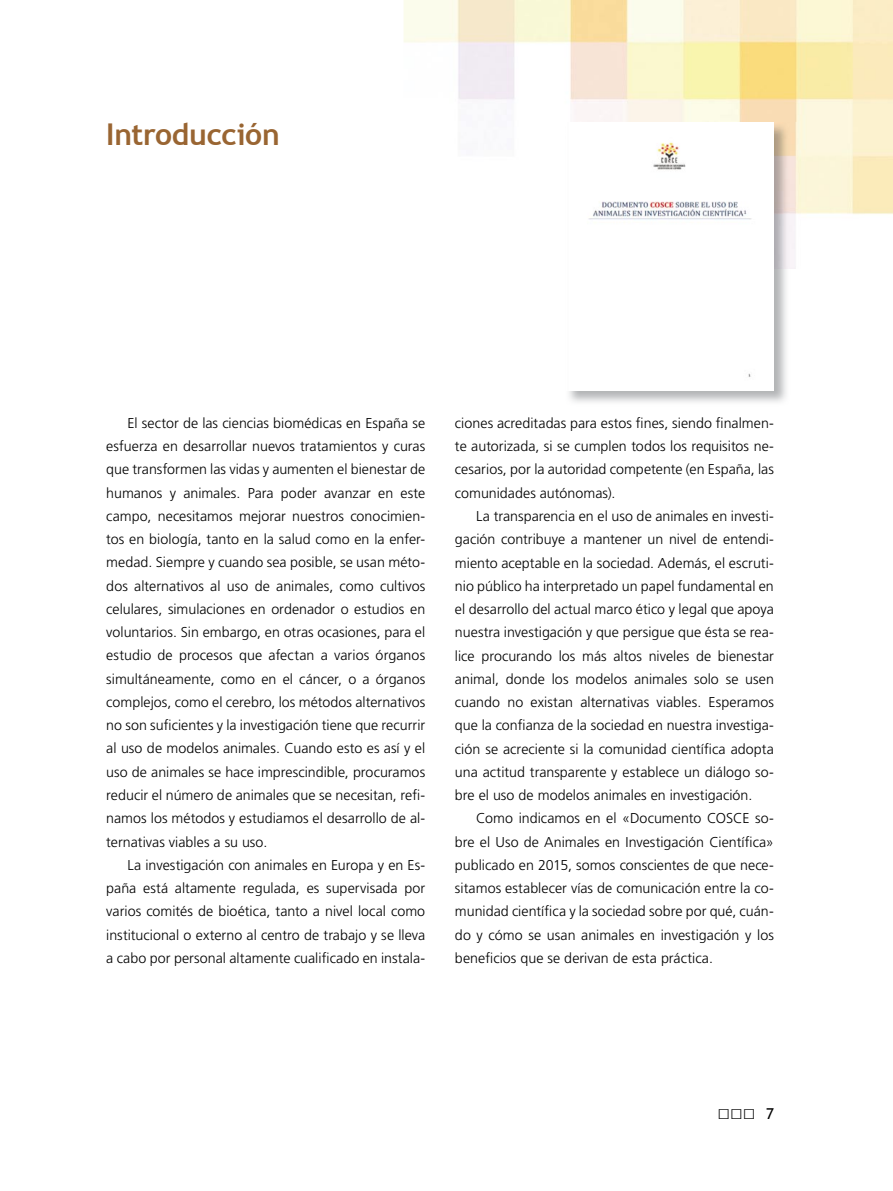
<style>
.page{position:relative;width:893px;height:1191px;background:#fff}
.page>*{position:absolute;margin:0;border:0;box-sizing:border-box;transform-origin:0 0}
.t1{font:700 30px "Trebuchet MS";letter-spacing:-.01em;color:#996532}
.t2{font:21px "Trebuchet MS";color:#000}
.t3{font:300 14.25px/23.2px "Frutiger";color:#000;text-align:justify}
.s1{font-size:15px}
</style>
<div class="page">
<img style="left:404px;top:0;width:489px;height:215px">
<img style="left:565px;top:122px;width:232px;height:280px">
<img style="left:566px;top:123px;width:208px;height:267px">
<h1 class="t1" style="left:106px;top:116px;width:175px">Introducción</h1>
<p class="t3" style="left:106px;top:411px;width:320px;text-indent:21px">El sector de las ciencias biomédicas en España se esfuerza en desarrollar nuevos tratamientos y curas que transformen las vidas y aumenten el bienestar de humanos y animales. Para poder avanzar en este campo, necesitamos mejorar nuestros conocimien&shy;tos en biología, tanto en la salud como en la enfer&shy;medad. Siempre y cuando sea posible, se usan méto&shy;dos alternativos al uso de animales, como cultivos celulares, simulaciones en ordenador o estudios en voluntarios. Sin embargo, en otras ocasiones, para el estudio de procesos que afectan a varios órganos simultáneamente, como en el cáncer, o a órganos complejos, como el cerebro, los métodos alternativos no son suficientes y la investigación tiene que recurrir al uso de modelos animales. Cuando esto es así y el uso de animales se hace imprescindible, procuramos reducir el número de animales que se necesitan, refi&shy;namos los métodos y estudiamos el desarrollo de al&shy;ternativas viables a su uso.</p>
<p class="t3" style="left:106px;top:853px;width:320px;text-indent:21px">La investigación con animales en Europa y en Es&shy;paña está altamente regulada, es supervisada por varios comités de bioética, tanto a nivel local como institucional o externo al centro de trabajo y se lleva a cabo por personal altamente cualificado en instala-</p>
<p class="t3" style="left:455px;top:411px;width:320px">ciones acreditadas para estos fines, siendo finalmen&shy;te autorizada, si se cumplen todos los requisitos ne&shy;cesarios, por la autoridad competente (en España, las comunidades autónomas).</p>
<p class="t3" style="left:455px;top:504px;width:320px;text-indent:21px">La transparencia en el uso de animales en investi&shy;gación contribuye a mantener un nivel de entendi&shy;miento aceptable en la sociedad. Además, el escruti&shy;nio público ha interpretado un papel fundamental en el desarrollo del actual marco ético y legal que apoya nuestra investigación y que persigue que ésta se rea&shy;lice procurando los más altos niveles de bienestar animal, donde los modelos animales solo se usen cuando no existan alternativas viables. Esperamos que la confianza de la sociedad en nuestra investiga&shy;ción se acreciente si la comunidad científica adopta una actitud transparente y establece un diálogo so&shy;bre el uso de modelos animales en investigación.</p>
<p class="t3" style="left:455px;top:807px;width:320px;text-indent:21px">Como indicamos en el «Documento COSCE so&shy;bre el Uso de Animales en Investigación Científica» publicado en 2015, somos conscientes de que nece&shy;sitamos establecer vías de comunicación entre la co&shy;munidad científica y la sociedad sobre por qué, cuán&shy;do y cómo se usan animales en investigación y los beneficios que se derivan de esta práctica.</p>
<h2 class="t2" style="left:717px;top:1098px;width:58px">□□□ <span class="s1">7</span></h2>
</div>
